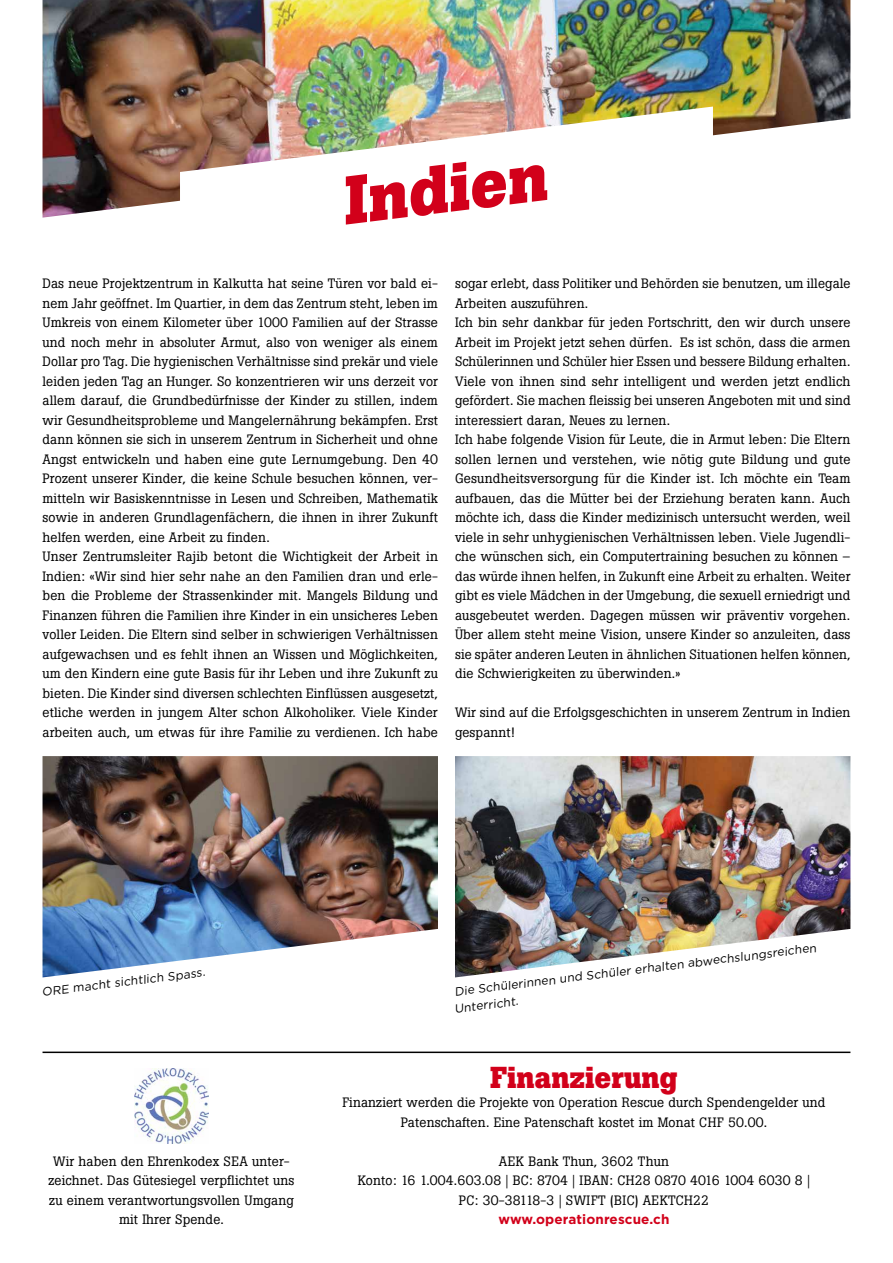
<style>
.page{position:relative;width:893px;height:1263px;background:#fff}
.page>*{position:absolute;margin:0;border:0;box-sizing:border-box;transform-origin:0 0}
.t1{font:700 67.5px "Boton";color:#d2001a}
.t2{font:700 30px "Boton";color:#d2001a}
.t3{font:13.5px/19.5px "Boton";letter-spacing:.01em;color:#000}
.t4{font:700 13.5px "Gotham HTF";letter-spacing:.01em;color:#d2001a}
.t5{font:12px/16.5px "Gotham HTF";color:#000}
</style>
<div class="page">
<img style="left:43px;top:0;width:807px;height:218px">
<img style="left:180px;top:107px;width:533px;height:111px">
<img style="left:43px;top:756px;width:395px;height:221px">
<img style="left:455px;top:756px;width:395px;height:221px">
<hr style="left:43px;top:1051px;width:807px;height:2px;background:#000">
<img style="left:134px;top:1068px;width:75px;height:76px">
<h1 class="t1" style="left:337px;top:162px;width:207px;rotate:-7deg">Indien</h1>
<p class="t3" style="left:43px;top:274px;width:397px">Das neue Projektzentrum in Kalkutta hat seine Türen vor bald ei&shy;nem Jahr geöffnet. Im Quartier, in dem das Zentrum steht, leben im Umkreis von einem Kilometer über 1000 Familien auf der Strasse und noch mehr in absoluter Armut, also von weniger als einem Dollar pro Tag. Die hygienischen Verhältnisse sind prekär und viele leiden jeden Tag an Hunger. So konzentrieren wir uns derzeit vor allem darauf, die Grundbedürfnisse der Kinder zu stillen, indem wir Gesundheitsprobleme und Mangelernährung bekämpfen. Erst dann können sie sich in unserem Zentrum in Sicherheit und ohne Angst entwickeln und haben eine gute Lernumgebung. Den 40<br>Prozent unserer Kinder, die keine Schule besuchen können, ver&shy;mitteln wir Basiskenntnisse in Lesen und Schreiben, Mathematik sowie in anderen Grundlagenfächern, die ihnen in ihrer Zukunft helfen werden, eine Arbeit zu finden.<br>Unser Zentrumsleiter Rajib betont die Wichtigkeit der Arbeit in Indien: «Wir sind hier sehr nahe an den Familien dran und erle&shy;ben die Probleme der Strassenkinder mit. Mangels Bildung und Finanzen führen die Familien ihre Kinder in ein unsicheres Leben voller Leiden. Die Eltern sind selber in schwierigen Verhältnissen aufgewachsen und es fehlt ihnen an Wissen und Möglichkeiten, um den Kindern eine gute Basis für ihr Leben und ihre Zukunft zu bieten. Die Kinder sind diversen schlechten Einflüssen ausgesetzt, etliche werden in jungem Alter schon Alkoholiker. Viele Kinder arbeiten auch, um etwas für ihre Familie zu verdienen. Ich habe</p>
<p class="t3" style="left:455px;top:274px;width:397px">sogar erlebt, dass Politiker und Behörden sie benutzen, um illegale Arbeiten auszuführen.<br>Ich bin sehr dankbar für jeden Fortschritt, den wir durch unsere Arbeit im Projekt jetzt sehen dürfen. Es ist schön, dass die armen Schülerinnen und Schüler hier Essen und bessere Bildung erhalten.<br>Viele von ihnen sind sehr intelligent und werden jetzt endlich gefördert. Sie machen fleissig bei unseren Angeboten mit und sind interessiert daran, Neues zu lernen.<br>Ich habe folgende Vision für Leute, die in Armut leben: Die Eltern sollen lernen und verstehen, wie nötig gute Bildung und gute Gesundheitsversorgung für die Kinder ist. Ich möchte ein Team aufbauen, das die Mütter bei der Erziehung beraten kann. Auch möchte ich, dass die Kinder medizinisch untersucht werden, weil viele in sehr unhygienischen Verhältnissen leben. Viele Jugendli&shy;che wünschen sich, ein Computertraining besuchen zu können – das würde ihnen helfen, in Zukunft eine Arbeit zu erhalten. Weiter gibt es viele Mädchen in der Umgebung, die sexuell erniedrigt und ausgebeutet werden. Dagegen müssen wir präventiv vorgehen.<br>Über allem steht meine Vision, unsere Kinder so anzuleiten, dass sie später anderen Leuten in ähnlichen Situationen helfen können, die Schwierigkeiten zu überwinden.»</p>
<p class="t3" style="left:455px;top:703px;width:397px">Wir sind auf die Erfolgsgeschichten in unserem Zentrum in Indien gespannt!</p>
<p class="t5" style="left:41px;top:983px;width:166px;rotate:-7deg">ORE macht sichtlich Spass.</p>
<p class="t5" style="left:451px;top:984px;width:368px;rotate:-7deg">Die Schülerinnen und Schüler erhalten abwechslungsreichen<br>Unterricht.</p>
<p class="t3" style="left:49px;top:1151px;width:247px;text-align:center">Wir haben den Ehrenkodex SEA unter&shy;zeichnet. Das Gütesiegel verpflichtet uns zu einem verantwortungsvollen Umgang mit Ihrer Spende.</p>
<h2 class="t2" style="left:490px;top:1059px;width:189px">Finanzierung</h2>
<p class="t3" style="left:342px;top:1093px;width:485px;text-align:center">Finanziert werden die Projekte von Operation Rescue durch Spendengelder und<br>Patenschaften. Eine Patenschaft kostet im Monat CHF 50.00.</p>
<p class="t3" style="left:358px;top:1151px;width:454px;text-align:center">AEK Bank Thun, 3602 Thun<br>Konto: 16 1.004.603.08 | BC: 8704 | IBAN: CH28 0870 4016 1004 6030 8 |<br>PC: 30-38118-3 | SWIFT (BIC) AEKTCH22</p>
<p class="t4" style="left:498px;top:1211px;width:173px">www.operationrescue.ch</p>
</div>
